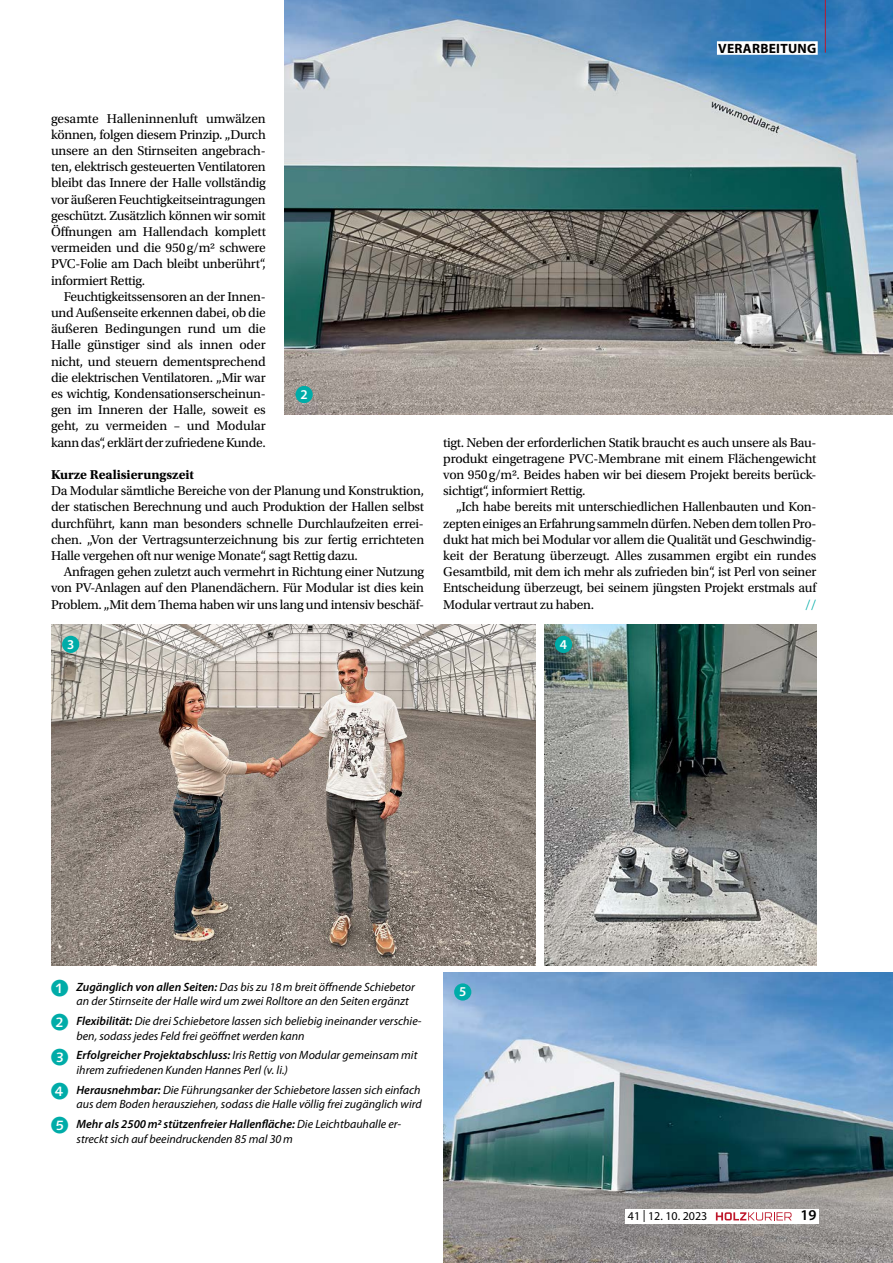
<style>
.page{position:relative;width:893px;height:1263px;background:#fff}
.page>*{position:absolute;margin:0;border:0;box-sizing:border-box;transform-origin:0 0}
.t1{font:600 15px "Myriad Pro";color:#000}
.t2{font:13.5px/16.2px "Utopia Std";letter-spacing:-.02em;color:#000;text-align:justify}
.t3{font:700 13.5px "Utopia Std";color:#000}
.t4{font:700 13.5px "Myriad Pro";letter-spacing:.02em;color:#000}
.t5{font:600 13.5px "Myriad Pro";color:#fff}
.t6{font:13.5px "Utopia Std";color:#00aca8}
.t7{font:italic 12px/14.4px "Myriad Pro";color:#000}
.t8{font:12px "Myriad Pro";color:#000}
.s1{font-family:"Galileo Press Callout";font-style:normal;font-size:17.25px;color:#00aca8}
.s2{font-weight:600}
</style>
<div class="page">
<img style="left:51px;top:625px;width:485px;height:340px">
<img style="left:544px;top:625px;width:272px;height:340px">
<img style="left:443px;top:973px;width:450px;height:290px">
<div style="left:555px;top:636px;width:17px;height:17px;background:#00aca8;border-radius:50%"></div>
<div style="left:62px;top:636px;width:17px;height:17px;background:#00aca8;border-radius:50%"></div>
<div style="left:454px;top:983px;width:17px;height:17px;background:#00aca8;border-radius:50%"></div>
<img style="left:285px;top:0;width:608px;height:414px">
<div style="left:296px;top:386px;width:17px;height:17px;background:#00aca8;border-radius:50%"></div>
<div style="left:625px;top:1209px;width:194px;height:14px;background:#fff"></div>
<svg style="left:716px;top:1212px;width:76px;height:8px"></svg>
<hr style="left:825px;top:0;width:1px;height:53px;background:#be172b">
<div style="left:717px;top:41px;width:101px;height:14px;background:#fff"></div>
<p class="t4" style="left:718px;top:39px;width:80px">VERARBEITUNG</p>
<p class="t2" style="left:51px;top:110px;width:216px">gesamte Halleninnenluft umwälzen können, folgen diesem Prinzip. „Durch unsere an den Stirnseiten angebrach&shy;ten, elektrisch gesteuerten Ventilatoren bleibt das Innere der Halle vollständig vor äußeren Feuchtigkeitseintragungen geschützt. Zusätzlich können wir somit Öffnungen am Hallendach komplett vermeiden und die 950g/m2 schwere PVC-Folie am Dach bleibt unberührt“, informiert Rettig.</p>
<p class="t2" style="left:51px;top:288px;width:216px;text-indent:13px">Feuchtigkeitssensoren an der Innen&shy;und Außenseite erkennen dabei, ob die äußeren Bedingungen rund um die Halle günstiger sind als innen oder nicht, und steuern dementsprechend die elektrischen Ventilatoren. „Mir war es wichtig, Kondensationserscheinun&shy;gen im Inneren der Halle, soweit es geht, zu vermeiden – und Modular kann das“, erklärt der zufriedene Kunde.</p>
<p class="t3" style="left:51px;top:467px;width:145px">Kurze Realisierungszeit</p>
<p class="t2" style="left:51px;top:483px;width:375px">Da Modular sämtliche Bereiche von der Planung und Konstruktion, der statischen Berechnung und auch Produktion der Hallen selbst durchführt, kann man besonders schnelle Durchlaufzeiten errei&shy;chen. „Von der Vertragsunterzeichnung bis zur fertig errichteten Halle vergehen oft nur wenige Monate“, sagt Rettig dazu.</p>
<p class="t2" style="left:51px;top:564px;width:375px;text-indent:13px">Anfragen gehen zuletzt auch vermehrt in Richtung einer Nutzung von PV-Anlagen auf den Planendächern. Für Modular ist dies kein Problem. „Mit dem Thema haben wir uns lang und intensiv beschäf-</p>
<p class="t5" style="left:301px;top:386px;width:9px">2</p>
<p class="t2" style="left:443px;top:434px;width:375px">tigt. Neben der erforderlichen Statik braucht es auch unsere als Bau&shy;produkt eingetragene PVC-Membrane mit einem Flächengewicht von 950g/m2. Beides haben wir bei diesem Projekt bereits berück&shy;sichtigt“, informiert Rettig.</p>
<p class="t2" style="left:443px;top:499px;width:375px;text-indent:13px">„Ich habe bereits mit unterschiedlichen Hallenbauten und Kon&shy;zepten einiges an Erfahrung sammeln dürfen. Neben dem tollen Pro&shy;dukt hat mich bei Modular vor allem die Qualität und Geschwindig&shy;keit der Beratung überzeugt. Alles zusammen ergibt ein rundes Gesamtbild, mit dem ich mehr als zufrieden bin“, ist Perl von seiner Entscheidung überzeugt, bei seinem jüngsten Projekt erstmals auf Modular vertraut zu haben.</p>
<p class="t6" style="left:805px;top:597px;width:13px">//</p>
<p class="t5" style="left:67px;top:636px;width:9px">3</p>
<p class="t5" style="left:560px;top:635px;width:9px">4</p>
<p class="t7" style="left:77px;top:979px;width:340px;text-indent:-26px"><span class="s1">1</span> <span class="s2">Zugänglich von allen Seiten:</span> Das bis zu 18m breit öffnende Schiebetor an der Stirnseite der Halle wird um zwei Rolltore an den Seiten ergänzt</p>
<p class="t7" style="left:77px;top:1014px;width:347px;text-indent:-26px"><span class="s1">2</span> <span class="s2">Flexibilität:</span> Die drei Schiebetore lassen sich beliebig ineinander verschie&shy;ben, sodass jedes Feld frei geöffnet werden kann</p>
<p class="t7" style="left:77px;top:1048px;width:342px;text-indent:-26px"><span class="s1">3</span> <span class="s2">Erfolgreicher Projektabschluss:</span> Iris Rettig von Modular gemeinsam mit ihrem zufriedenen Kunden Hannes Perl (v. li.)</p>
<p class="t7" style="left:51px;top:1082px;width:372px;text-align:right"><span class="s1">4</span> <span class="s2">Herausnehmbar:</span> Die Führungsanker der Schiebetore lassen sich einfach aus dem Boden herausziehen, sodass die Halle völlig frei zugänglich wird</p>
<p class="t7" style="left:77px;top:1117px;width:326px;text-indent:-26px"><span class="s1">5</span> <span class="s2">Mehr als 2500m2 stützenfreier Hallenfläche:</span> Die Leichtbauhalle er&shy;streckt sich auf beeindruckenden 85 mal 30m</p>
<p class="t5" style="left:459px;top:983px;width:9px">5</p>
<p class="t8" style="left:628px;top:1209px;width:81px">41 | 12. 10. 2023</p>
<p class="t1" style="left:800px;top:1206px;width:18px">19</p>
</div>
